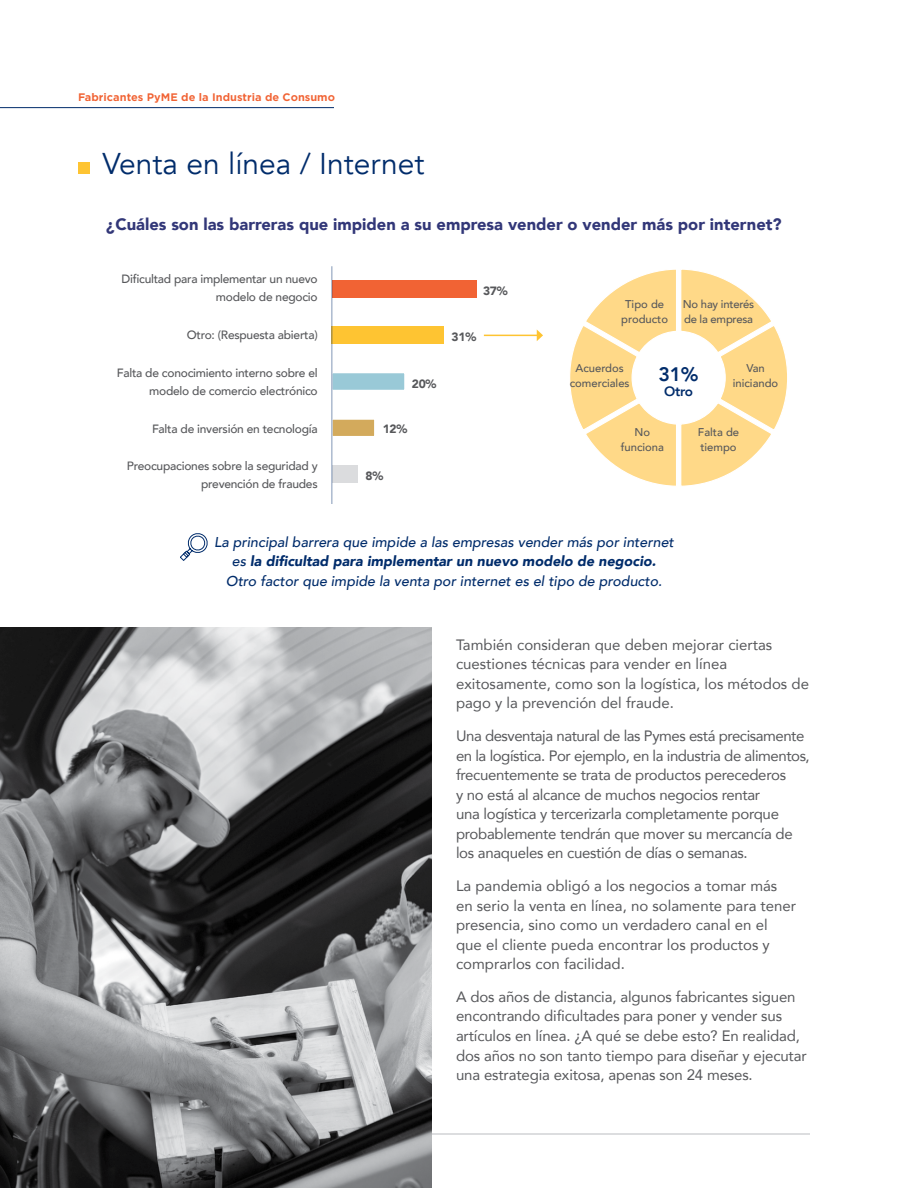
<style>
.page{position:relative;width:918px;height:1188px;background:#fff}
.page>*{position:absolute;margin:0;border:0;box-sizing:border-box;transform-origin:0 0}
.t1{font:30px "Avenir";color:#002c6b}
.t2{font:800 19.5px "Avenir";color:#002c6b}
.t3{font:900 16.5px "Avenir";color:#323778}
.t4{font:15px/19.5px "Avenir";letter-spacing:-.01em;color:#57585b}
.t5{font:italic 500 14.25px/19.5px "Avenir";color:#002c6b;text-align:center}
.t6{font:800 13.5px "Avenir";color:#002c6b}
.t7{font:500 12px/18px "Avenir";letter-spacing:-.02em;color:#57585b;text-align:right}
.t8{font:900 12px "Avenir";letter-spacing:-.02em;color:#57585b}
.t9{font:500 11.25px/15px "Avenir";color:#57585b;text-align:center}
.t10{font:500 11.25px/15px "Avenir";letter-spacing:-.02em;color:#57585b}
.t11{font:700 10.5px "Gotham Office";color:#f16334}
.s1{font-weight:900}
</style>
<div class="page">
<hr style="left:78px;top:1134px;width:732px;height:1px;background:#bbbdc0">
<hr style="left:0;top:107px;width:334px;height:1px;background:#002c6b">
<div style="left:78px;top:162px;width:12px;height:12px;background:#fec432"></div>
<img style="left:0;top:627px;width:432px;height:561px">
<div style="left:332px;top:280px;width:144px;height:18px;background:#f16334"></div>
<div style="left:332px;top:326px;width:112px;height:18px;background:#fec432"></div>
<div style="left:331px;top:372px;width:75px;height:19px;background:#99c9d7;border:2px solid #fff"></div>
<div style="left:331px;top:418px;width:45px;height:20px;background:#d3aa5c;border:2px solid #fff"></div>
<div style="left:332px;top:465px;width:26px;height:18px;background:#dbdcde"></div>
<hr style="left:332px;top:266px;width:1px;height:238px;background:#002c6b">
<hr style="left:484px;top:335px;width:53px;height:1px;background:#fec432">
<svg style="left:537px;top:330px;width:6px;height:11px"></svg>
<svg style="left:570px;top:269px;width:217px;height:217px"></svg>
<svg style="left:180px;top:533px;width:28px;height:28px"></svg>
<p class="t11" style="left:78px;top:90px;width:259px">Fabricantes PyME de la Industria de Consumo</p>
<h1 class="t1" style="left:103px;top:146px;width:323px">Venta en línea / Internet</h1>
<p class="t3" style="left:106px;top:210px;width:677px">¿Cuáles son las barreras que impiden a su empresa vender o vender más por internet?</p>
<p class="t7" style="left:121px;top:269px;width:198px">Dificultad para implementar un nuevo modelo de negocio</p>
<p class="t7" style="left:187px;top:325px;width:132px">Otro: (Respuesta abierta)</p>
<p class="t7" style="left:117px;top:363px;width:202px">Falta de conocimiento interno sobre el modelo de comercio electrónico</p>
<p class="t7" style="left:152px;top:419px;width:167px">Falta de inversión en tecnología</p>
<p class="t7" style="left:127px;top:457px;width:192px">Preocupaciones sobre la seguridad y prevención de fraudes</p>
<p class="t8" style="left:412px;top:373px;width:26px">20%</p>
<p class="t8" style="left:383px;top:418px;width:26px">12%</p>
<p class="t8" style="left:366px;top:466px;width:19px">8%</p>
<p class="t8" style="left:483px;top:280px;width:26px">37%</p>
<p class="t8" style="left:452px;top:327px;width:26px">31%</p>
<p class="t9" style="left:621px;top:296px;width:48px">Tipo de producto</p>
<p class="t10" style="left:683px;top:296px;width:73px">No hay interés de la empresa</p>
<p class="t9" style="left:733px;top:360px;width:47px">Van iniciando</p>
<p class="t9" style="left:570px;top:360px;width:61px">Acuerdos comerciales</p>
<h2 class="t2" style="left:659px;top:359px;width:41px">31%</h2>
<p class="t6" style="left:664px;top:381px;width:30px">Otro</p>
<p class="t9" style="left:621px;top:424px;width:45px">No funciona</p>
<p class="t9" style="left:698px;top:424px;width:43px;text-align:left">Falta de tiempo</p>
<p class="t5" style="left:214px;top:532px;width:461px">La principal barrera que impide a las empresas vender más por internet es <span class="s1">la dificultad para implementar un nuevo modelo de negocio.<br></span>Otro factor que impide la venta por internet es el tipo de producto.</p>
<p class="t4" style="left:456px;top:634px;width:355px">También consideran que deben mejorar ciertas cuestiones técnicas para vender en línea exitosamente, como son la logística, los métodos de pago y la prevención del fraude.</p>
<p class="t4" style="left:456px;top:726px;width:355px">Una desventaja natural de las Pymes está precisamente en la logística. Por ejemplo, en la industria de alimentos, frecuentemente se trata de productos perecederos<br>y no está al alcance de muchos negocios rentar<br>una logística y tercerizarla completamente porque probablemente tendrán que mover su mercancía de los anaqueles en cuestión de días o semanas.</p>
<p class="t4" style="left:456px;top:876px;width:342px">La pandemia obligó a los negocios a tomar más en serio la venta en línea, no solamente para tener presencia, sino como un verdadero canal en el que el cliente pueda encontrar los productos y comprarlos con facilidad.</p>
<p class="t4" style="left:456px;top:987px;width:352px">A dos años de distancia, algunos fabricantes siguen encontrando dificultades para poner y vender sus artículos en línea. ¿A qué se debe esto? En realidad, dos años no son tanto tiempo para diseñar y ejecutar una estrategia exitosa, apenas son 24 meses.</p>
</div>
